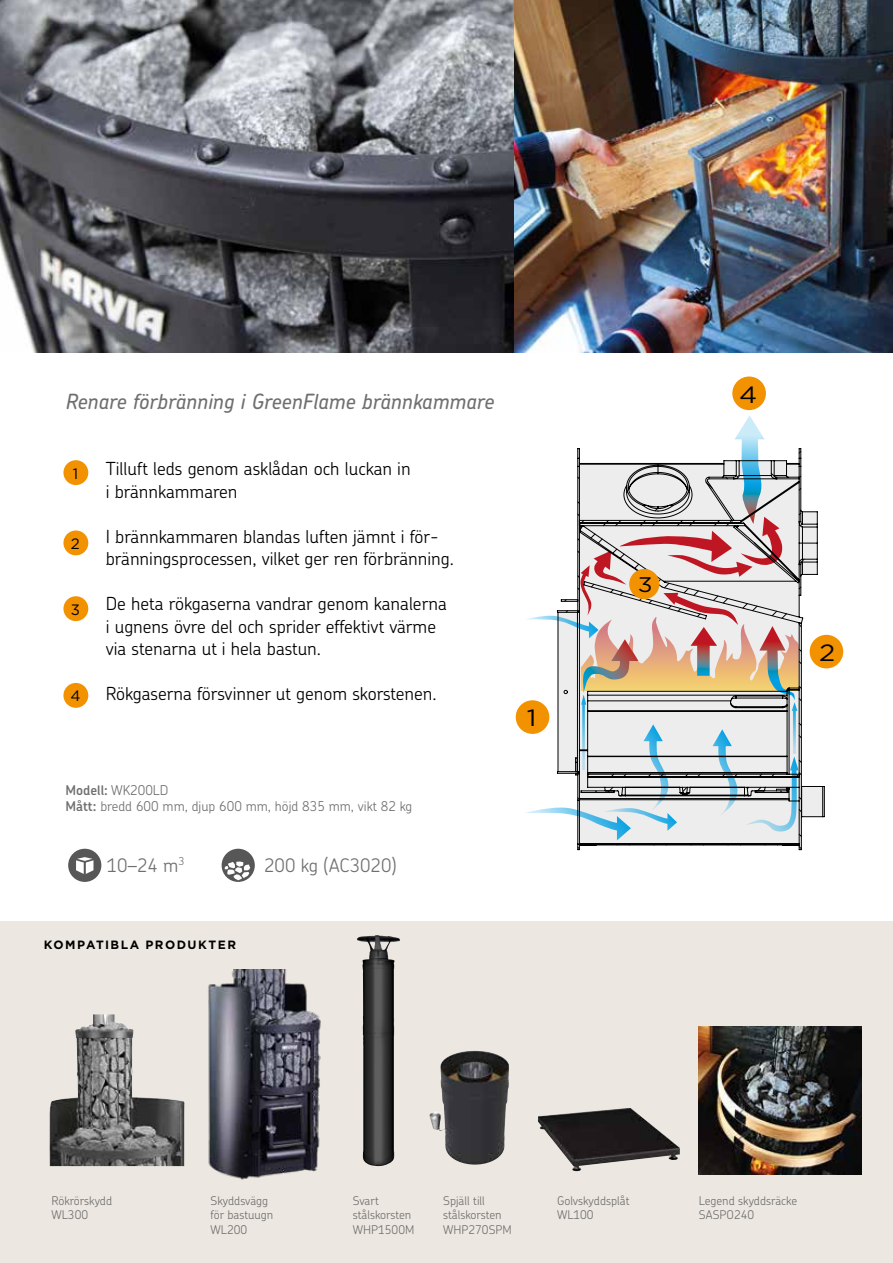
<style>
.page{position:relative;width:893px;height:1263px;background:#fff}
.page>*{position:absolute;margin:0;border:0;box-sizing:border-box;transform-origin:0 0}
.t1{font:23.55px "Gotham";color:#000;scale:1.15 1}
.t2{font:21.15px "Gotham";color:#000;scale:1.15 1}
.t3{font:italic 500 21px "Chevin Pro";color:#706f6f}
.t4{font:300 18.6px "Chevin Pro";color:#706f6f}
.t5{font:300 18px/22.5px "Chevin Pro";color:#000}
.t6{font:15px "Gotham";color:#000}
.t7{font:300 13.5px/16.2px "Chevin Pro";color:#706f6f}
.t8{font:300 12px/14.4px "Chevin Pro";color:#706f6f}
.t9{font:700 12px "Gotham";letter-spacing:.125em;color:#000}
.s1{font-weight:600}
</style>
<div class="page">
<svg style="left:525px;top:415px;width:239px;height:398px"></svg>
<svg style="left:556px;top:448px;width:269px;height:403px"></svg>
<div style="left:516px;top:700px;width:33px;height:34px;background:#f39200;border-radius:50%"></div>
<div style="left:810px;top:635px;width:33px;height:33px;background:#f39200;border-radius:50%"></div>
<div style="left:732px;top:376px;width:34px;height:34px;background:#f39200;border-radius:50%"></div>
<div style="left:629px;top:569px;width:30px;height:30px;background:#f39200;border-radius:50%"></div>
<img style="left:0;top:0;width:893px;height:353px">
<div style="left:0;top:922px;width:893px;height:341px;background:#ece8e1"></div>
<img style="left:50px;top:1014px;width:135px;height:152px">
<img style="left:357px;top:935px;width:43px;height:231px">
<img style="left:538px;top:1108px;width:142px;height:63px">
<img style="left:440px;top:1050px;width:35px;height:52px">
<img style="left:208px;top:969px;width:113px;height:211px">
<img style="left:699px;top:1027px;width:163px;height:147px">
<div style="left:68px;top:849px;width:33px;height:33px;background:#575756;border-radius:50%"></div>
<svg style="left:76px;top:857px;width:17px;height:17px"></svg>
<div style="left:222px;top:849px;width:33px;height:33px;background:#575756;border-radius:50%"></div>
<svg style="left:225px;top:861px;width:25px;height:19px"></svg>
<div style="left:63px;top:460px;width:25px;height:25px;background:#f39200;border-radius:50%"></div>
<div style="left:63px;top:530px;width:25px;height:25px;background:#f39200;border-radius:50%"></div>
<div style="left:63px;top:596px;width:25px;height:25px;background:#f39200;border-radius:50%"></div>
<div style="left:63px;top:683px;width:25px;height:25px;background:#f39200;border-radius:50%"></div>
<p class="t3" style="left:65px;top:387px;width:430px">Renare förbränning i GreenFlame brännkammare</p>
<p class="t6" style="left:73px;top:464px;width:7px">1</p>
<p class="t6" style="left:71px;top:534px;width:11px">2</p>
<p class="t6" style="left:71px;top:600px;width:11px">3</p>
<p class="t6" style="left:70px;top:686px;width:12px">4</p>
<p class="t5" style="left:106px;top:457px;width:306px">Tilluft leds genom asklådan och luckan in i brännkammaren</p>
<p class="t5" style="left:106px;top:525px;width:350px">I brännkammaren blandas luften jämnt i för&shy;bränningsprocessen, vilket ger ren förbränning.</p>
<p class="t5" style="left:106px;top:592px;width:343px">De heta rökgaserna vandrar genom kanalerna i ugnens övre del och sprider effektivt värme via stenarna ut i hela bastun.</p>
<p class="t5" style="left:106px;top:682px;width:332px">Rökgaserna försvinner ut genom skorstenen.</p>
<p class="t7" style="left:65px;top:781px;width:348px"><span class="s1">Modell:</span> WK200LD<br><span class="s1">Mått:</span> bredd 600 mm, djup 600 mm, höjd 835 mm, vikt 82 kg</p>
<p class="t4" style="left:107px;top:852px;width:79px">10–24 m<sup>3</sup></p>
<p class="t4" style="left:264px;top:852px;width:134px">200 kg (AC3020)</p>
<p class="t9" style="left:44px;top:937px;width:194px">KOMPATIBLA PRODUKTER</p>
<h1 class="t1" style="left:527px;top:703px;width:10px">1</h1>
<p class="t2" style="left:638px;top:571px;width:14px">3</p>
<h1 class="t1" style="left:739px;top:379px;width:17px">4</h1>
<h1 class="t1" style="left:819px;top:637px;width:16px">2</h1>
<p class="t8" style="left:52px;top:1193px;width:62px">Rökrörskydd<br>WL300</p>
<p class="t8" style="left:211px;top:1193px;width:64px">Skyddsvägg för bastuugn<br>WL200</p>
<p class="t8" style="left:557px;top:1193px;width:74px">Golvskyddsplåt<br>WL100</p>
<p class="t8" style="left:699px;top:1193px;width:100px">Legend skyddsräcke<br>SASPO240</p>
<p class="t8" style="left:443px;top:1193px;width:70px">Spjäll till stålskorsten<br>WHP270SPM</p>
<p class="t8" style="left:353px;top:1193px;width:63px">Svart stålskorsten<br>WHP1500M</p>
</div>
